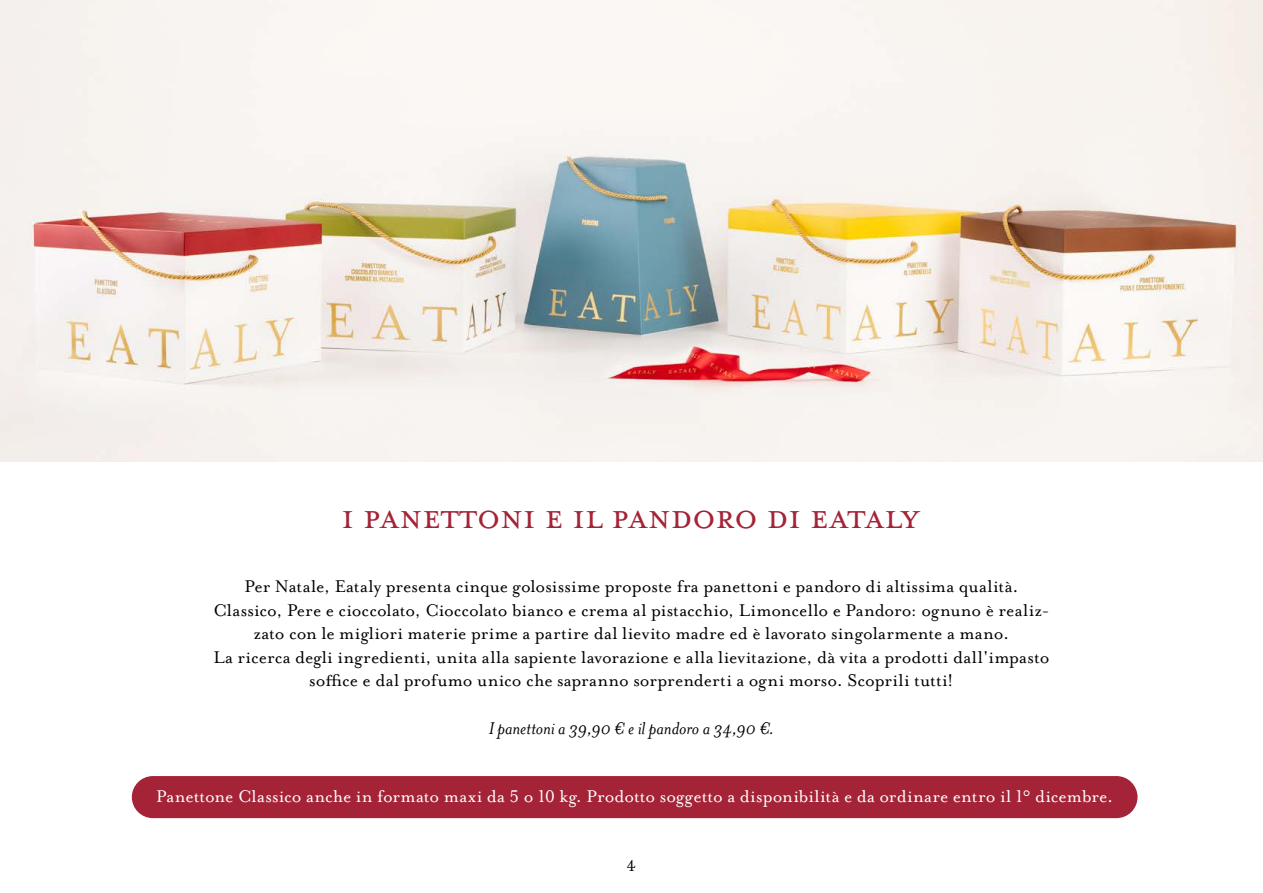
<style>
.page{position:relative;width:1263px;height:893px;background:#fff}
.page>*{position:absolute;margin:0;border:0;box-sizing:border-box;transform-origin:0 0}
.t1{font:39px "Mrs Eaves All Small Caps";color:#a42337}
.t2{font:19.5px/23.4px "Mrs Eaves Roman Lining";color:#000;text-align:center}
.t3{font:19.5px "Mrs Eaves Roman Lining";letter-spacing:.005em;color:#fff}
.t4{font:italic 19.5px "Mrs Eaves";letter-spacing:-.005em;color:#000}
.t5{font:18px "Mrs Eaves Roman Lining";color:#000}
</style>
<div class="page">
<img style="left:0;top:0;width:1263px;height:461px">
<div style="left:132px;top:776px;width:1005px;height:42px;background:#a42337;border-radius:21px"></div>
<h1 class="t1" style="left:341px;top:502px;width:580px">I PANETTONI E IL PANDORO DI EATALY</h1>
<p class="t2" style="left:213px;top:575px;width:838px">Per Natale, Eataly presenta cinque golosissime proposte fra panettoni e pandoro di altissima qualità.<br>Classico, Pere e cioccolato, Cioccolato bianco e crema al pistacchio, Limoncello e Pandoro: ognuno è realiz&shy;zato con le migliori materie prime a partire dal lievito madre ed è lavorato singolarmente a mano.<br>La ricerca degli ingredienti, unita alla sapiente lavorazione e alla lievitazione, dà vita a prodotti dall'impasto soffice e dal profumo unico che sapranno sorprenderti a ogni morso. Scoprili tutti!</p>
<p class="t4" style="left:489px;top:717px;width:287px">I panettoni a 39,90 € e il pandoro a 34,90 €.</p>
<p class="t3" style="left:156px;top:786px;width:958px">Panettone Classico anche in formato maxi da 5 o 10 kg. Prodotto soggetto a disponibilità e da ordinare entro il 1° dicembre.</p>
<p class="t5" style="left:627px;top:856px;width:11px">4</p>
</div>
